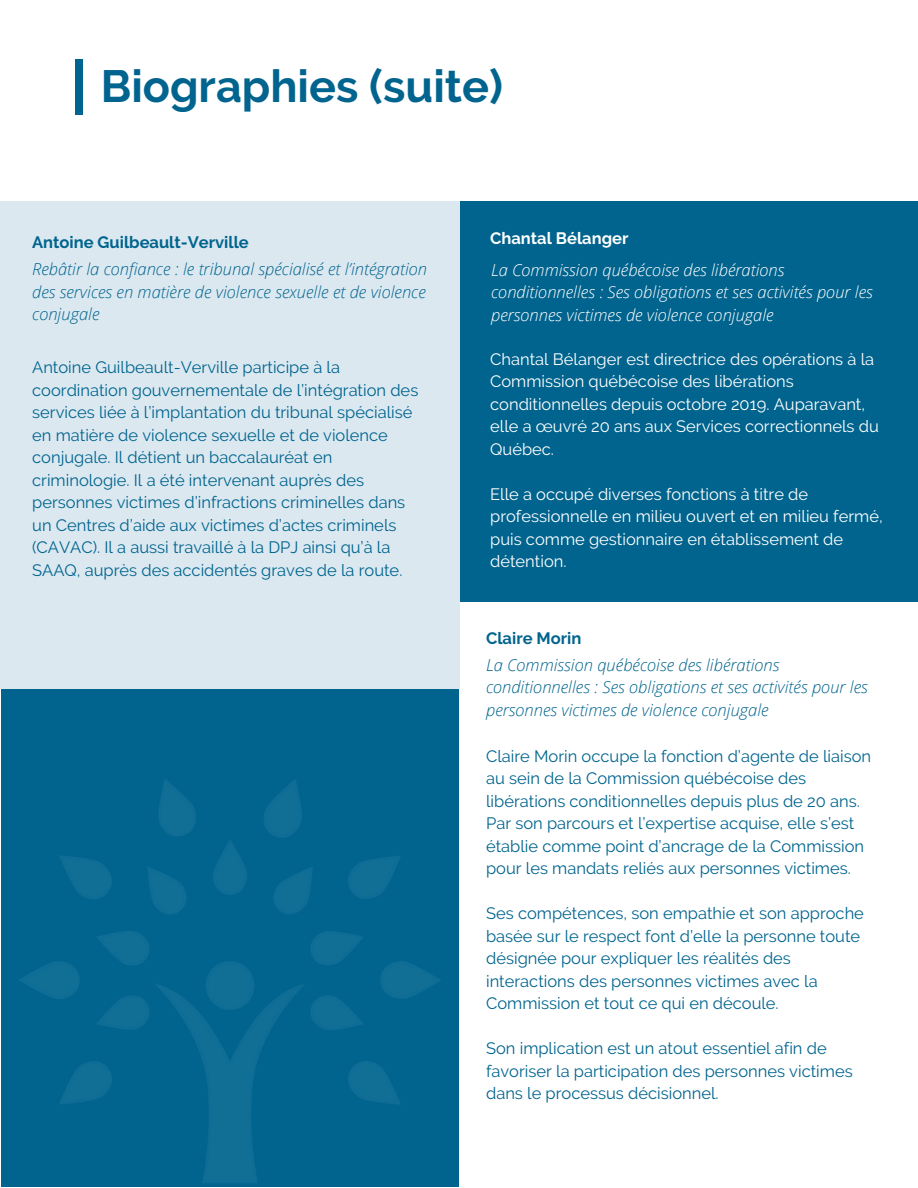
<style>
.page{position:relative;width:918px;height:1188px;background:#fff}
.page>*{position:absolute;margin:0;border:0;box-sizing:border-box;transform-origin:0 0}
.t1{font:700 45px "Raleway";color:#00648e}
.t2{font:16.5px/22.5px "Raleway";color:#00648e}
.t3{font:16.5px/22.5px "Raleway";color:#fff}
.t4{font:italic 300 16.5px/22.5px "Open Sans";color:#00648e}
.t5{font:italic 300 16.5px/22.5px "Open Sans";color:#fff}
.t6{font:700 16.5px "Raleway";color:#00648e}
.t7{font:700 16.5px "Raleway";color:#fff}
</style>
<div class="page">
<div style="left:75px;top:60px;width:8px;height:54px;background:#00648e"></div>
<div style="left:460px;top:201px;width:458px;height:400px;background:#00648e"></div>
<div style="left:1px;top:688px;width:458px;height:499px;background:#00648e"></div>
<div style="left:0;top:201px;width:460px;height:487px;background:#dbe8f0"></div>
<img style="left:20px;top:779px;width:421px;height:404px">
<h1 class="t1" style="left:101px;top:59px;width:404px">Biographies (suite)</h1>
<p class="t6" style="left:32px;top:233px;width:218px">Antoine Guilbeault-Verville</p>
<p class="t4" style="left:32px;top:258px;width:396px;text-align:justify">Rebâtir la confiance : le tribunal spécialisé et l’intégration des services en matière de violence sexuelle et de violence conjugale</p>
<p class="t2" style="left:32px;top:356px;width:388px">Antoine Guilbeault-Verville participe à la coordination gouvernementale de l’intégration des services liée à l’implantation du tribunal spécialisé en matière de violence sexuelle et de violence conjugale. Il détient un baccalauréat en criminologie. Il a été intervenant auprès des personnes victimes d’infractions criminelles dans un Centres d’aide aux victimes d’actes criminels (CAVAC). Il a aussi travaillé à la DPJ ainsi qu’à la SAAQ, auprès des accidentés graves de la route.</p>
<p class="t7" style="left:490px;top:229px;width:140px">Chantal Bélanger</p>
<p class="t5" style="left:491px;top:258px;width:383px">La Commission québécoise des libérations conditionnelles : Ses obligations et ses activités pour les personnes victimes de violence conjugale</p>
<p class="t3" style="left:490px;top:348px;width:390px">Chantal Bélanger est directrice des opérations à la Commission québécoise des libérations conditionnelles depuis octobre 2019. Auparavant, elle a œuvré 20 ans aux Services correctionnels du Québec.</p>
<p class="t3" style="left:490px;top:483px;width:394px">Elle a occupé diverses fonctions à titre de professionnelle en milieu ouvert et en milieu fermé, puis comme gestionnaire en établissement de détention.</p>
<p class="t6" style="left:486px;top:628px;width:97px">Claire Morin</p>
<p class="t4" style="left:486px;top:653px;width:383px">La Commission québécoise des libérations conditionnelles : Ses obligations et ses activités pour les personnes victimes de violence conjugale</p>
<p class="t2" style="left:486px;top:745px;width:387px">Claire Morin occupe la fonction d’agente de liaison au sein de la Commission québécoise des libérations conditionnelles depuis plus de 20 ans.<br>Par son parcours et l’expertise acquise, elle s’est établie comme point d’ancrage de la Commission pour les mandats reliés aux personnes victimes.</p>
<p class="t2" style="left:486px;top:902px;width:379px">Ses compétences, son empathie et son approche basée sur le respect font d’elle la personne toute désignée pour expliquer les réalités des interactions des personnes victimes avec la Commission et tout ce qui en découle.</p>
<p class="t2" style="left:486px;top:1037px;width:368px">Son implication est un atout essentiel afin de favoriser la participation des personnes victimes dans le processus décisionnel.</p>
</div>
